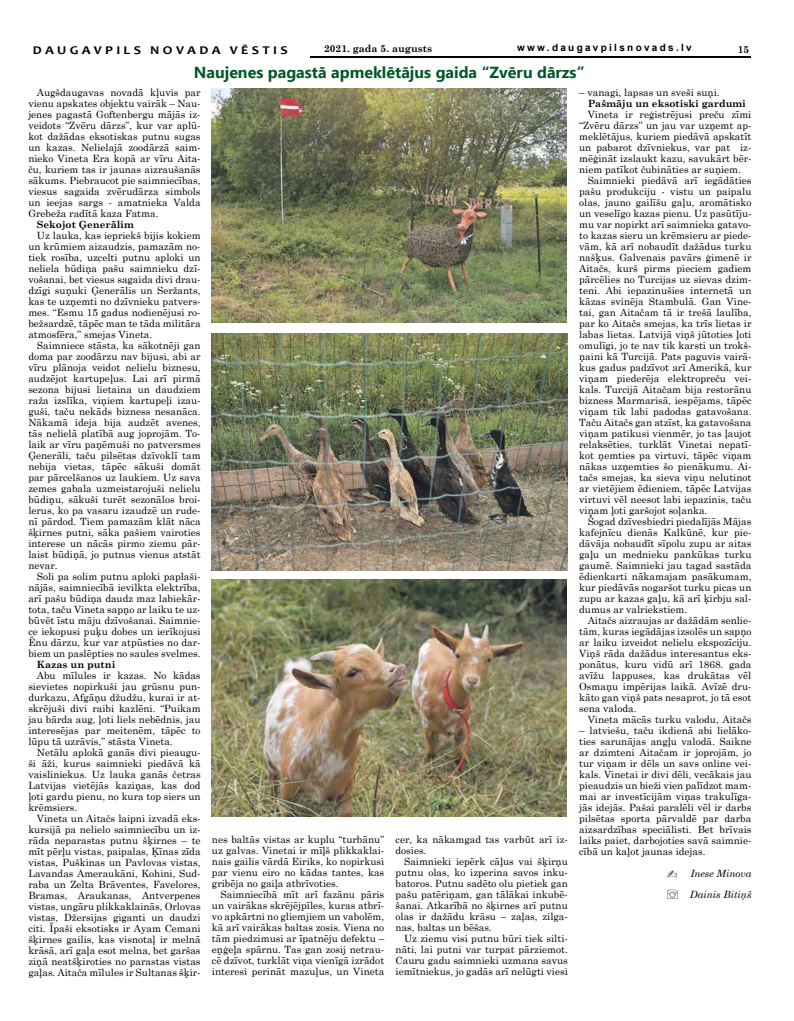
<style>
.page{position:relative;width:794px;height:1021px;background:#fff}
.page>*{position:absolute;margin:0;border:0;box-sizing:border-box;transform-origin:0 0}
.t1{font:700 16px "Ebrima";color:#005826}
.t2{font:700 11.9px "Candara";letter-spacing:.24em;color:#000;scale:1.18 1}
.t3{font:10px/11px "Century Schoolbook";color:#000;text-align:justify}
.t4{font:700 10px "Century Schoolbook";color:#000}
.t5{font:700 10px "Arial";letter-spacing:.23em;color:#000}
.t6{font:italic 10px/21.3px "Century Schoolbook";color:#000}
</style>
<div class="page">
<hr style="left:310px;top:56px;width:441px;height:1px;background:#000">
<img style="left:212px;top:89px;width:355px;height:233px">
<img style="left:212px;top:333px;width:356px;height:238px">
<img style="left:212px;top:580px;width:355px;height:237px">
<svg style="left:668px;top:870px;width:9px;height:8px"></svg>
<svg style="left:667px;top:889px;width:11px;height:9px"></svg>
<p class="t2" style="left:33px;top:43px;width:217px">DAUGAVPILS NOVADA VĒSTIS</p>
<p class="t4" style="left:324px;top:45px;width:110px">2021. gada 5. augusts</p>
<p class="t5" style="left:517px;top:44px;width:176px">www.daugavpilsnovads.lv</p>
<p class="t4" style="left:738px;top:45px;width:13px">15</p>
<h1 class="t1" style="left:194px;top:60px;width:392px">Naujenes pagastā apmeklētājus gaida “Zvēru dārzs”</h1>
<p class="t3" style="left:28px;top:86px;width:174px;text-indent:8px">Augšdaugavas novadā kļuvis par vienu apskates objektu vairāk – Nau&shy;jenes pagastā Goftenbergu mājās iz&shy;veidots “Zvēru dārzs”, kur var aplū&shy;kot dažādas eksotiskas putnu sugas un kazas. Nelielajā zoodārzā saim&shy;nieko Vineta Era kopā ar vīru Aita&shy;ču, kuriem tas ir jaunas aizraušanās sākums. Piebraucot pie saimniecības, viesus sagaida zvērudārza simbols un ieejas sargs - amatnieka Valda Grebeža radītā kaza Fatma.</p>
<p class="t4" style="left:37px;top:217px;width:98px">Sekojot Ģenerālim</p>
<p class="t3" style="left:28px;top:229px;width:174px;text-indent:8px">Uz lauka, kas iepriekš bijis kokiem un krūmiem aizaudzis, pamazām no&shy;tiek rosība, uzcelti putnu aploki un neliela būdiņa pašu saimnieku dzī&shy;vošanai, bet viesus sagaida divi drau&shy;dzīgi suņuki Ģenerālis un Seržants, kas te uzņemti no dzīvnieku patvers&shy;mes. “Esmu 15 gadus nodienējusi ro&shy;bežsardzē, tāpēc man te tāda militāra atmosfēra,” smejas Vineta.</p>
<p class="t3" style="left:28px;top:339px;width:174px;text-indent:8px">Saimniece stāsta, ka sākotnēji gan doma par zoodārzu nav bijusi, abi ar vīru plānoja veidot nelielu biznesu, audzējot kartupeļus. Lai arī pirmā sezona bijusi lietaina un daudziem raža izslīka, viņiem kartupeļi izau&shy;guši, taču nekāds bizness nesanāca.<br>Nākamā ideja bija audzēt avenes, tās nelielā platībā aug joprojām. To&shy;laik ar vīru paņēmuši no patversmes Ģenerāli, taču pilsētas dzīvoklī tam nebija vietas, tāpēc sākuši domāt par pārcelšanos uz laukiem. Uz sava zemes gabala uzmeistarojuši nelielu būdiņu, sākuši turēt sezonālos broi&shy;lerus, ko pa vasaru izaudzē un rude&shy;nī pārdod. Tiem pamazām klāt nāca šķirnes putni, sāka pašiem vairoties interese un nācās pirmo ziemu pār&shy;laist būdiņā, jo putnus vienus atstāt nevar.</p>
<p class="t3" style="left:28px;top:570px;width:174px;text-indent:8px">Soli pa solim putnu aploki paplaši&shy;nājās, saimniecībā ievilkta elektrība, arī pašu būdiņa daudz maz labiekār&shy;tota, taču Vineta sapņo ar laiku te uz&shy;būvēt īstu māju dzīvošanai. Saimnie&shy;ce iekopusi puķu dobes un ierīkojusi Ēnu dārzu, kur var atpūsties no dar&shy;biem un paslēpties no saules svelmes.</p>
<p class="t4" style="left:37px;top:657px;width:80px">Kazas un putni</p>
<p class="t3" style="left:28px;top:669px;width:174px;text-indent:8px">Abu mīlules ir kazas. No kādas sievietes nopirkuši jau grūsnu pun&shy;durkazu, Afgāņu džudžu, kurai ir at&shy;skrējuši divi raibi kazlēni. “Puikam jau bārda aug, ļoti liels nebēdnis, jau interesējas par meitenēm, tāpēc to lūpu tā uzrāvis,” stāsta Vineta.</p>
<p class="t3" style="left:28px;top:746px;width:174px;text-indent:8px">Netālu aplokā ganās divi pieaugu&shy;ši āži, kurus saimnieki piedāvā kā vaisliniekus. Uz lauka ganās četras Latvijas vietējās kaziņas, kas dod ļoti gardu pienu, no kura top siers un krēmsiers.</p>
<p class="t3" style="left:28px;top:812px;width:174px;text-indent:8px">Vineta un Aitačs laipni izvadā eks&shy;kursijā pa nelielo saimniecību un iz&shy;rāda neparastas putnu šķirnes – te mīt pērļu vistas, paipalas, Ķīnas zīda vistas, Puškinas un Pavlovas vistas, Lavandas Ameraukāni, Kohini, Sud&shy;raba un Zelta Brāventes, Favelores, Bramas, Araukanas, Antverpenes vistas, ungāru plikkaklainās, Orlovas vistas, Džersijas giganti un daudzi citi. Īpaši eksotisks ir Ayam Cemani šķirnes gailis, kas visnotaļ ir melnā krāsā, arī gaļa esot melna, bet garšas ziņā neatšķiroties no parastas vistas gaļas. Aitača mīlules ir Sultanas šķir-</p>
<p class="t3" style="left:579px;top:86px;width:142px">– vanagi, lapsas un sveši suņi.</p>
<p class="t4" style="left:587px;top:96px;width:160px">Pašmāju un eksotiski gardumi</p>
<p class="t3" style="left:579px;top:108px;width:174px;text-indent:8px">Vineta ir reģistrējusi preču zīmi “Zvēru dārzs” un jau var uzņemt ap&shy;meklētājus, kuriem piedāvā apskatīt un pabarot dzīvniekus, var pat iz&shy;mēģināt izslaukt kazu, savukārt bēr&shy;niem patīkot čubināties ar suņiem.</p>
<p class="t3" style="left:579px;top:174px;width:174px;text-indent:8px">Saimnieki piedāvā arī iegādāties pašu produkciju - vistu un paipalu olas, jauno gailīšu gaļu, aromātisko un veselīgo kazas pienu. Uz pasūtīju&shy;mu var nopirkt arī saimnieka gatavo&shy;to kazas sieru un krēmsieru ar piede&shy;vām, kā arī nobaudīt dažādus turku našķus. Galvenais pavārs ģimenē ir Aitačs, kurš pirms pieciem gadiem pārcēlies no Turcijas uz sievas dzim&shy;teni. Abi iepazinušies internetā un kāzas svinēja Stambulā. Gan Vine&shy;tai, gan Aitačam tā ir trešā laulība, par ko Aitačs smejas, ka trīs lietas ir labas lietas. Latvijā viņš jūtoties ļoti omulīgi, jo te nav tik karsti un trokš&shy;ņaini kā Turcijā. Pats paguvis vairā&shy;kus gadus padzīvot arī Amerikā, kur viņam piederēja elektropreču vei&shy;kals. Turcijā Aitačam bija restorānu bizness Marmarisā, iespējams, tāpēc viņam tik labi padodas gatavošana.<br>Taču Aitačs gan atzīst, ka gatavošana viņam patikusi vienmēr, jo tas ļaujot relaksēties, turklāt Vinetai nepatī&shy;kot ņemties pa virtuvi, tāpēc viņam nākas uzņemties šo pienākumu. Ai&shy;tačs smejas, ka sieva viņu nelutinot ar vietējiem ēdieniem, tāpēc Latvijas virtuvi vēl neesot labi iepazinis, taču viņam ļoti garšojot soļanka.</p>
<p class="t3" style="left:579px;top:515px;width:174px;text-indent:8px">Šogad dzīvesbiedri piedalījās Mājas kafejnīcu dienās Kalkūnē, kur pie&shy;dāvāja nobaudīt sīpolu zupu ar aitas gaļu un mednieku pankūkas turku gaumē. Saimnieki jau tagad sastāda ēdienkarti nākamajam pasākumam, kur piedāvās nogaršot turku picas un zupu ar kazas gaļu, kā arī ķirbju sal&shy;dumus ar valriekstiem.</p>
<p class="t3" style="left:579px;top:614px;width:174px;text-indent:8px">Aitačs aizraujas ar dažādām senlie&shy;tām, kuras iegādājas izsolēs un sapņo ar laiku izveidot nelielu ekspozīciju.<br>Viņš rāda dažādus interesantus eks&shy;ponātus, kuru vidū arī 1868. gada avīžu lappuses, kas drukātas vēl Osmaņu impērijas laikā. Avīzē dru&shy;kāto gan viņš pats nesaprot, jo tā esot sena valoda.</p>
<p class="t3" style="left:587px;top:713px;width:165px">Vineta mācās turku valodu, Aitačs</p>
<p class="t3" style="left:579px;top:724px;width:174px">– latviešu, taču ikdienā abi lielāko&shy;ties sarunājas angļu valodā. Saikne ar dzimteni Aitačam ir joprojām, jo tur viņam ir dēls un savs online vei&shy;kals. Vinetai ir divi dēli, vecākais jau pieaudzis un bieži vien palīdzot mam&shy;mai ar investīcijām viņas trakulīga&shy;jās idejās. Pašai paralēli vēl ir darbs pilsētas sporta pārvaldē par darba aizsardzības speciālisti. Bet brīvais laiks paiet, darbojoties savā saimnie&shy;cībā un kaļot jaunas idejas.</p>
<p class="t6" style="left:690px;top:862px;width:63px">Inese Minova<br>Dainis Bitiņš</p>
<p class="t3" style="left:212px;top:832px;width:174px">nes baltās vistas ar kuplu “turbānu” uz galvas. Vinetai ir mīļš plikkaklai&shy;nais gailis vārdā Eiriks, ko nopirkusi par vienu eiro no kādas tantes, kas gribēja no gaiļa atbrīvoties.</p>
<p class="t3" style="left:212px;top:887px;width:174px;text-indent:8px">Saimniecībā mīt arī fazānu pāris un vairākas skrējējpīles, kuras atbrī&shy;vo apkārtni no gliemjiem un vabolēm, kā arī vairākas baltas zosis. Viena no tām piedzimusi ar īpatnēju defektu – eņģeļa spārnu. Tas gan zosij netrau&shy;cē dzīvot, turklāt viņa vienīgā izrādot interesi perināt mazuļus, un Vineta</p>
<p class="t3" style="left:395px;top:832px;width:174px">cer, ka nākamgad tas varbūt arī iz&shy;dosies.</p>
<p class="t3" style="left:395px;top:854px;width:174px;text-indent:8px">Saimnieki iepērk cāļus vai šķirņu putnu olas, ko izperina savos inku&shy;batoros. Putnu sadēto olu pietiek gan pašu patēriņam, gan tālākai inkubē&shy;šanai. Atkarībā no šķirnes arī putnu olas ir dažādu krāsu – zaļas, zilga&shy;nas, baltas un bēšas.</p>
<p class="t3" style="left:395px;top:931px;width:174px;text-indent:8px">Uz ziemu visi putnu būri tiek silti&shy;nāti, lai putni var turpat pārziemot.<br>Cauru gadu saimnieki uzmana savus iemītniekus, jo gadās arī nelūgti viesi</p>
</div>
